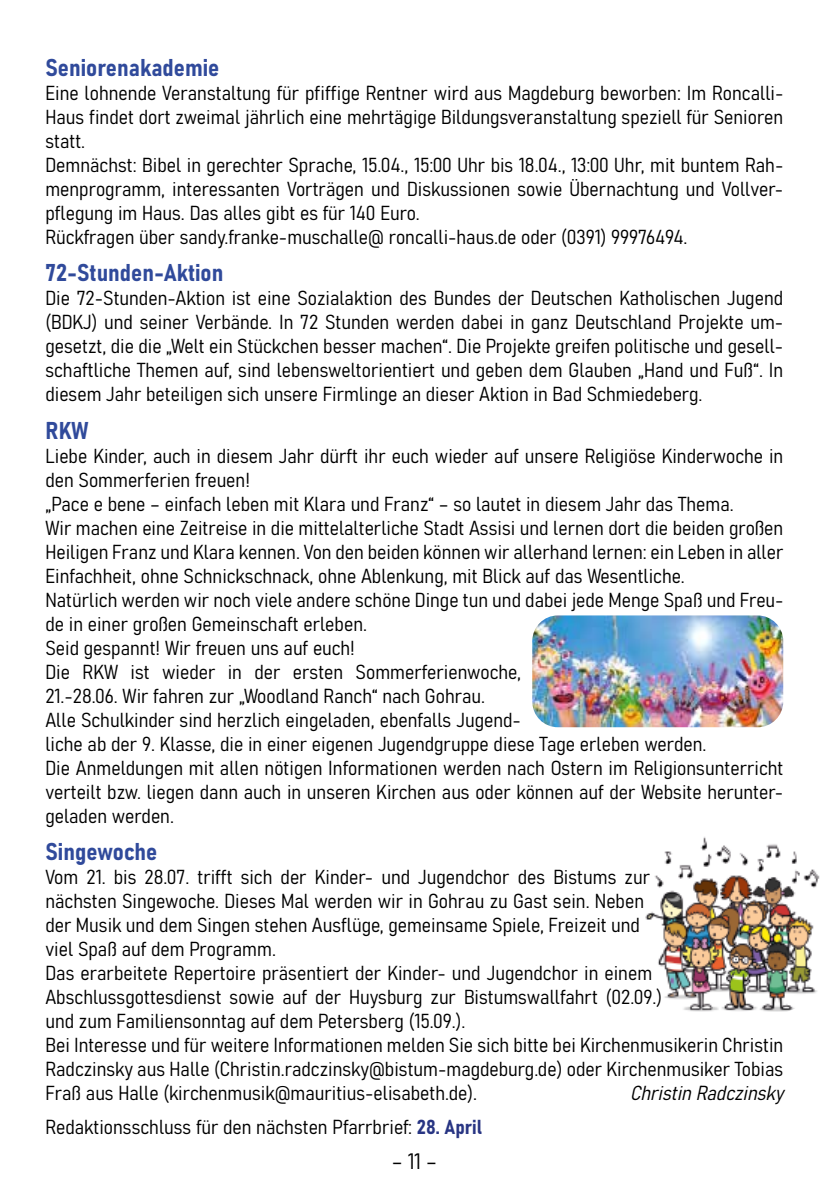
<style>
.page{position:relative;width:840px;height:1191px;background:#fff}
.page>*{position:absolute;margin:0;border:0;box-sizing:border-box;transform-origin:0 0}
.t1{font:24px "Bahnschrift";color:#304a9b}
.t2{font:22px "Bahnschrift";color:#000}
.t3{font:20px/24px "Bahnschrift";color:#000}
.t4{font:italic 20px "Bahnschrift";color:#000}
.s1{color:#283583}
</style>
<div class="page">
<img style="left:645px;top:837px;width:175px;height:175px">
<img style="left:532px;top:615px;width:250px;height:112px">
<p class="t1" style="left:45px;top:49px;width:175px">Seniorenakademie</p>
<p class="t3" style="left:45px;top:79px;width:739px">Eine lohnende Veranstaltung für pfiffige Rentner wird aus Magdeburg beworben: Im Roncalli-Haus findet dort zweimal jährlich eine mehrtägige Bildungsveranstaltung speziell für Senioren statt.<br>Demnächst: Bibel in gerechter Sprache, 15.04., 15:00 Uhr bis 18.04., 13:00 Uhr, mit buntem Rah&shy;menprogramm, interessanten Vorträgen und Diskussionen sowie Übernachtung und Vollver&shy;pflegung im Haus. Das alles gibt es für 140 Euro.<br>Rückfragen über sandy.franke-muschalle@ roncalli-haus.de oder (0391) 99976494.</p>
<p class="t1" style="left:45px;top:254px;width:179px">72-Stunden-Aktion</p>
<p class="t3" style="left:45px;top:285px;width:739px;text-align:justify">Die 72-Stunden-Aktion ist eine Sozialaktion des Bundes der Deutschen Katholischen Jugend (BDKJ) und seiner Verbände. In 72 Stunden werden dabei in ganz Deutschland Projekte um&shy;gesetzt, die die „Welt ein Stückchen besser machen“. Die Projekte greifen politische und gesell&shy;schaftliche Themen auf, sind lebensweltorientiert und geben dem Glauben „Hand und Fuß“. In diesem Jahr beteiligen sich unsere Firmlinge an dieser Aktion in Bad Schmiedeberg.</p>
<p class="t1" style="left:45px;top:412px;width:44px">RKW</p>
<p class="t3" style="left:45px;top:442px;width:739px">Liebe Kinder, auch in diesem Jahr dürft ihr euch wieder auf unsere Religiöse Kinderwoche in den Sommerferien freuen!<br>„Pace e bene – einfach leben mit Klara und Franz“ – so lautet in diesem Jahr das Thema.<br>Wir machen eine Zeitreise in die mittelalterliche Stadt Assisi und lernen dort die beiden großen Heiligen Franz und Klara kennen. Von den beiden können wir allerhand lernen: ein Leben in aller Einfachheit, ohne Schnickschnack, ohne Ablenkung, mit Blick auf das Wesentliche.<br>Natürlich werden wir noch viele andere schöne Dinge tun und dabei jede Menge Spaß und Freu&shy;de in einer großen Gemeinschaft erleben.<br>Seid gespannt! Wir freuen uns auf euch!<br>Die RKW ist wieder in der ersten Sommerferienwoche,<br>21.-28.06. Wir fahren zur „Woodland Ranch“ nach Gohrau.<br>Alle Schulkinder sind herzlich eingeladen, ebenfalls Jugend-<br>liche ab der 9. Klasse, die in einer eigenen Jugendgruppe diese Tage erleben werden.<br>Die Anmeldungen mit allen nötigen Informationen werden nach Ostern im Religionsunterricht verteilt bzw. liegen dann auch in unseren Kirchen aus oder können auf der Website herunter&shy;geladen werden.</p>
<p class="t1" style="left:45px;top:833px;width:113px">Singewoche</p>
<p class="t3" style="left:45px;top:863px;width:739px">Vom 21. bis 28.07. trifft sich der Kinder- und Jugendchor des Bistums zur<br>nächsten Singewoche. Dieses Mal werden wir in Gohrau zu Gast sein. Neben<br>der Musik und dem Singen stehen Ausflüge, gemeinsame Spiele, Freizeit und<br>viel Spaß auf dem Programm.<br>Das erarbeitete Repertoire präsentiert der Kinder- und Jugendchor in einem Abschlussgottesdienst sowie auf der Huysburg zur Bistumswallfahrt (02.09.)<br>und zum Familiensonntag auf dem Petersberg (15.09.).<br>Bei Interesse und für weitere Informationen melden Sie sich bitte bei Kirchenmusikerin Christin Radczinsky aus Halle (Christin.radczinsky@bistum-magdeburg.de) oder Kirchenmusiker Tobias Fraß aus Halle (kirchenmusik@mauritius-elisabeth.de).</p>
<p class="t4" style="left:629px;top:1077px;width:160px">ChristinRadczinsky</p>
<p class="t3" style="left:45px;top:1113px;width:438px">Redaktionsschluss für den nächsten Pfarrbrief: <span class="s1">28. April</span></p>
<p class="t2" style="left:391px;top:1144px;width:47px">– 11 –</p>
</div>
